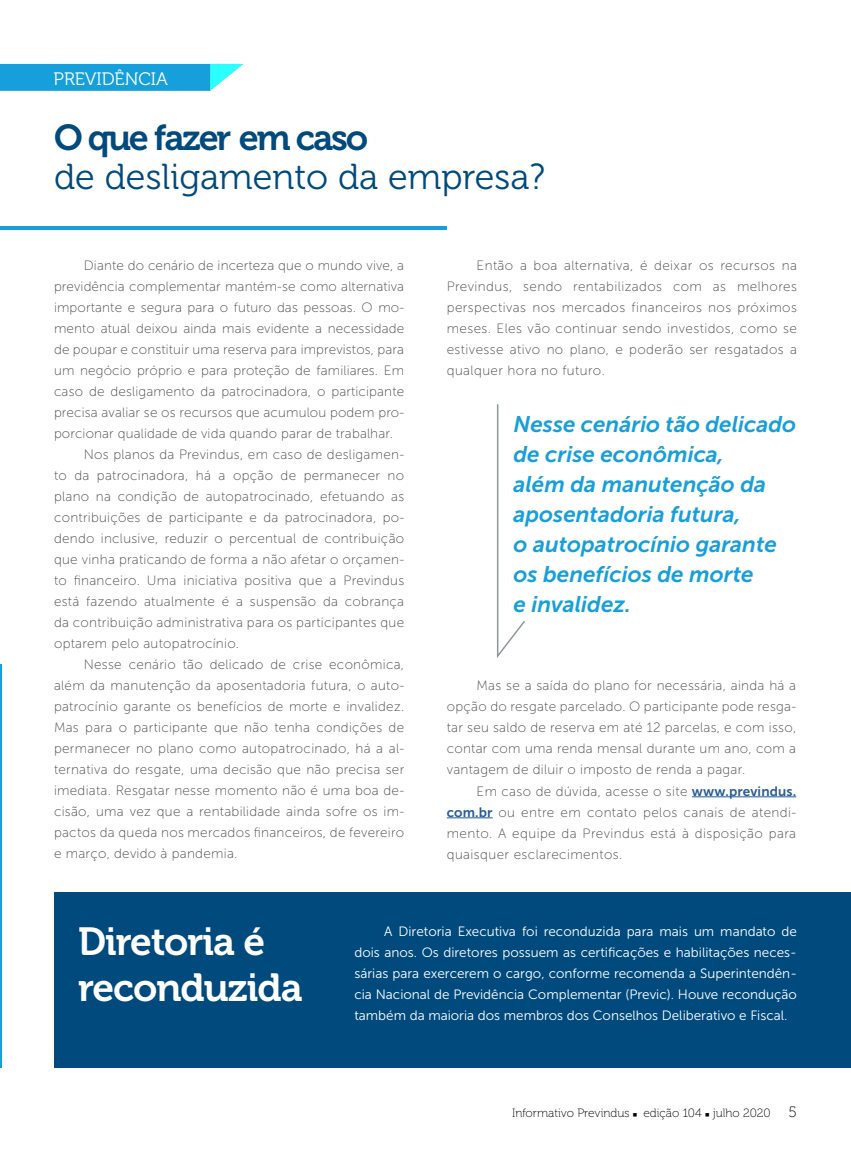
<style>
.page{position:relative;width:851px;height:1149px;background:#fff}
.page>*{position:absolute;margin:0;border:0;box-sizing:border-box;transform-origin:0 0}
.t1{font:39px/45.8px "Museo 700";letter-spacing:-.025em;color:#fff}
.t2{font:36px "Museo 300";color:#004a7d}
.t3{font:36px "Museo 700";letter-spacing:-.06em;color:#004a7d}
.t4{font:italic 22.5px/30px "Museo Sans 700";color:#169fdb}
.t5{font:18px "Museo 300";color:#fff}
.t6{font:13.5px/21px "Museo Sans 100";letter-spacing:.02em;color:#484b4d;text-align:justify}
.t7{font:13.5px/21px "Museo Sans 300";color:#fff;text-align:justify}
.t8{font:12px "Museo 100";color:#000}
.s1{font-family:"Museo Sans 700";color:#275b9b}
.s2{font-size:15px}
</style>
<div class="page">
<svg style="left:0;top:63px;width:243px;height:28px;background:#2faee0"></svg>
<hr style="left:0;top:664px;width:1px;height:403px;background:#169fdb">
<hr style="left:0;top:226px;width:446px;height:3px;background:#169fdb">
<div style="left:55px;top:891px;width:795px;height:175px;background:#004a7d"></div>
<hr style="left:691px;top:796px;width:105px;height:1px;background:#275b9b">
<hr style="left:446px;top:817px;width:46px;height:1px;background:#275b9b">
<svg style="left:497px;top:404px;width:28px;height:254px"></svg>
<h3 class="t5" style="left:54px;top:69px;width:116px">PREVIDÊNCIA</h3>
<h2 class="t3" style="left:54px;top:118px;width:316px">O que fazer em caso</h2>
<h2 class="t2" style="left:54px;top:158px;width:492px">de desligamento da empresa?</h2>
<p class="t6" style="left:84px;top:255px;width:322px">Diante do cenário de incerteza que o mundo vive, a</p>
<p class="t6" style="left:54px;top:276px;width:351px">previdência complementar mantém-se como alternativa</p>
<p class="t6" style="left:54px;top:297px;width:351px">importante e segura para o futuro das pessoas. O mo-</p>
<p class="t6" style="left:54px;top:318px;width:351px">mento atual deixou ainda mais evidente a necessidade</p>
<p class="t6" style="left:54px;top:339px;width:351px">de poupar e constituir uma reserva para imprevistos, para</p>
<p class="t6" style="left:54px;top:360px;width:351px">um negócio próprio e para proteção de familiares. Em</p>
<p class="t6" style="left:54px;top:381px;width:351px">caso de desligamento da patrocinadora, o participante</p>
<p class="t6" style="left:54px;top:402px;width:351px">precisa avaliar se os recursos que acumulou podem pro-</p>
<p class="t6" style="left:54px;top:423px;width:340px">porcionar qualidade de vida quando parar de trabalhar.</p>
<p class="t6" style="left:84px;top:444px;width:322px">Nos planos da Previndus, em caso de desligamen-</p>
<p class="t6" style="left:54px;top:465px;width:351px">to da patrocinadora, há a opção de permanecer no</p>
<p class="t6" style="left:54px;top:486px;width:351px">plano na condição de autopatrocinado, efetuando as</p>
<p class="t6" style="left:54px;top:507px;width:351px">contribuições de participante e da patrocinadora, po-</p>
<p class="t6" style="left:54px;top:528px;width:351px">dendo inclusive, reduzir o percentual de contribuição</p>
<p class="t6" style="left:54px;top:549px;width:351px">que vinha praticando de forma a não afetar o orçamen-</p>
<p class="t6" style="left:54px;top:570px;width:351px">to financeiro. Uma iniciativa positiva que a Previndus</p>
<p class="t6" style="left:54px;top:591px;width:351px">está fazendo atualmente é a suspensão da cobrança</p>
<p class="t6" style="left:54px;top:612px;width:351px">da contribuição administrativa para os participantes que</p>
<p class="t6" style="left:54px;top:633px;width:187px">optarem pelo autopatrocínio.</p>
<p class="t6" style="left:84px;top:654px;width:322px">Nesse cenário tão delicado de crise econômica,</p>
<p class="t6" style="left:54px;top:675px;width:351px">além da manutenção da aposentadoria futura, o auto-</p>
<p class="t6" style="left:54px;top:696px;width:351px">patrocínio garante os benefícios de morte e invalidez.</p>
<p class="t6" style="left:54px;top:717px;width:351px">Mas para o participante que não tenha condições de</p>
<p class="t6" style="left:54px;top:738px;width:351px">permanecer no plano como autopatrocinado, há a al-</p>
<p class="t6" style="left:54px;top:759px;width:351px">ternativa do resgate, uma decisão que não precisa ser</p>
<p class="t6" style="left:54px;top:780px;width:351px">imediata. Resgatar nesse momento não é uma boa de-</p>
<p class="t6" style="left:54px;top:801px;width:351px">cisão, uma vez que a rentabilidade ainda sofre os im-</p>
<p class="t6" style="left:54px;top:822px;width:351px">pactos da queda nos mercados financeiros, de fevereiro</p>
<p class="t6" style="left:54px;top:843px;width:185px">e março, devido à pandemia.</p>
<p class="t6" style="left:446px;top:255px;width:351px;text-indent:30px">Então a boa alternativa, é deixar os recursos na Previndus, sendo rentabilizados com as melhores perspectivas nos mercados financeiros nos próximos meses. Eles vão continuar sendo investidos, como se estivesse ativo no plano, e poderão ser resgatados a qualquer hora no futuro.</p>
<h3 class="t4" style="left:513px;top:409px;width:284px">Nesse cenário tão delicado de crise econômica,<br>além da manutenção da aposentadoria futura,<br>o autopatrocínio garante os benefícios de morte<br>e invalidez.</h3>
<p class="t6" style="left:446px;top:675px;width:351px;text-indent:30px">Mas se a saída do plano for necessária, ainda há a opção do resgate parcelado. O participante pode resga&shy;tar seu saldo de reserva em até 12 parcelas, e com isso, contar com uma renda mensal durante um ano, com a vantagem de diluir o imposto de renda a pagar.</p>
<p class="t6" style="left:446px;top:780px;width:351px;text-indent:30px">Em caso de dúvida, acesse o site <span class="s1">www.previndus. com.br</span> ou entre em contato pelos canais de atendi&shy;mento. A equipe da Previndus está à disposição para quaisquer esclarecimentos.</p>
<h1 class="t1" style="left:78px;top:918px;width:226px">Diretoria é reconduzida</h1>
<p class="t7" style="left:354px;top:920px;width:444px;text-indent:30px">A Diretoria Executiva foi reconduzida para mais um mandato de dois anos. Os diretores possuem as certificações e habilitações neces&shy;sárias para exercerem o cargo, conforme recomenda a Superintendên&shy;cia Nacional de Previdência Complementar (Previc). Houve recondução também da maioria dos membros dos Conselhos Deliberativo e Fiscal.</p>
<p class="t8" style="left:512px;top:1106px;width:286px">Informativo Previndus ■ edição 104 ■ julho 2020 <span class="s2">5</span></p>
</div>
